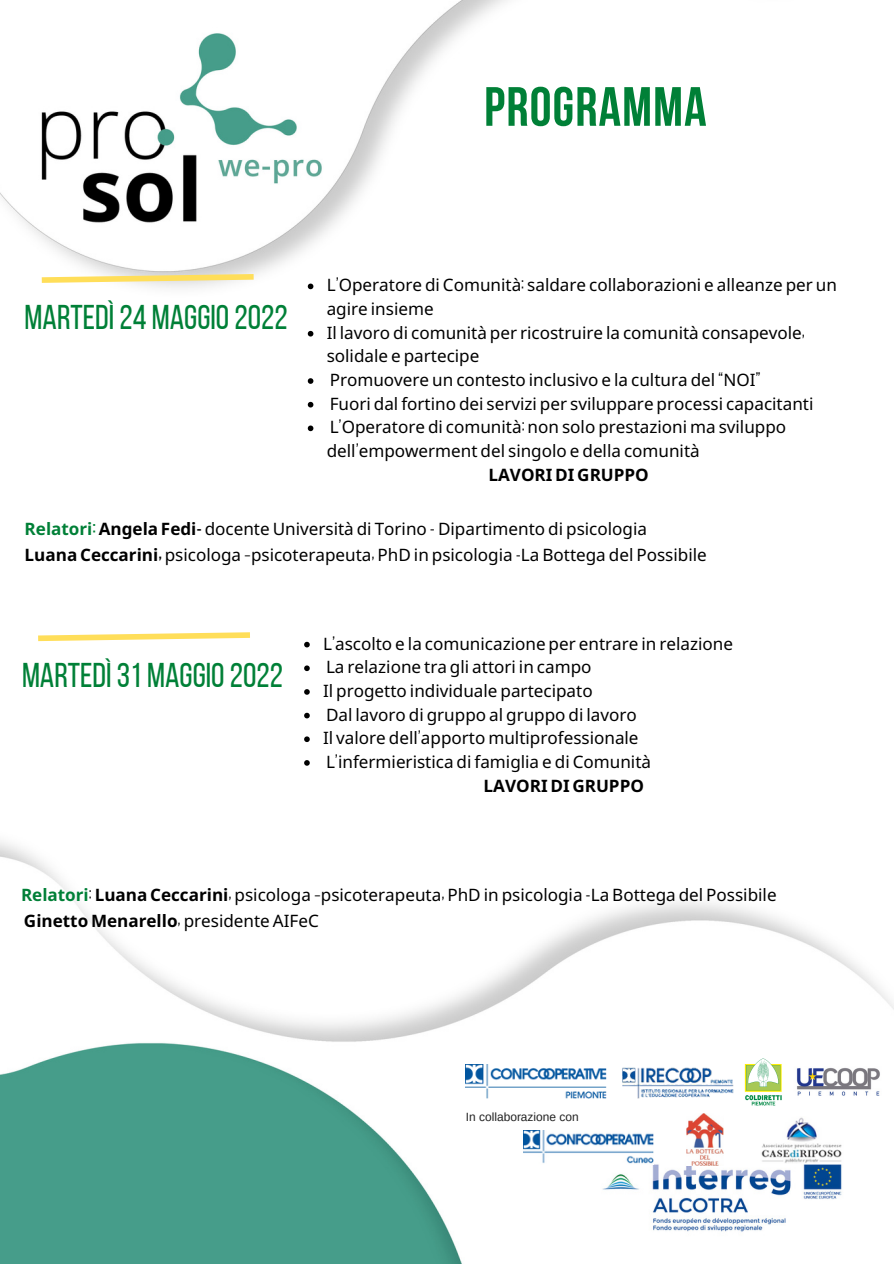
<style>
.page{position:relative;width:894px;height:1264px;background:#fff}
.page>*{position:absolute;margin:0;border:0;box-sizing:border-box;transform-origin:0 0}
.t1{font:700 55.2px "Bebas Neue";letter-spacing:.02em;color:#008037}
.t2{font:34.35px "Bebas Neue";color:#008037}
.t3{font:17.1px/23.7px "Noto Sans";color:#000}
.t4{font:700 17.1px "Noto Sans";color:#000}
.t5{font:12px "Arimo";color:#222}
.s1{font-family:"TS Bebas AR"}
.s2{font-weight:700;color:#008037}
.s3{font-family:"TS Bebas AR";font-weight:700;color:#008037}
.s4{font-weight:700}
.s5{font-family:"TS Bebas AR";font-weight:700}
.s6{font-family:"TS Bebas AR";font-weight:400}
.s7{font-weight:400}
</style>
<div class="page">
<img style="left:0;top:0;width:893px;height:1263px">
<img style="left:523px;top:1130px;width:130px;height:34px">
<img style="left:466px;top:1064px;width:140px;height:34px">
<img style="left:616px;top:1064px;width:122px;height:38px">
<img style="left:743px;top:1058px;width:40px;height:49px">
<img style="left:791px;top:1059px;width:102px;height:48px">
<img style="left:686px;top:1113px;width:37px;height:52px">
<img style="left:759px;top:1116px;width:84px;height:47px">
<svg style="left:36px;top:271px;width:223px;height:15px"></svg>
<svg style="left:308px;top:283px;width:5px;height:6px"></svg>
<svg style="left:308px;top:331px;width:5px;height:5px"></svg>
<svg style="left:308px;top:378px;width:5px;height:6px"></svg>
<svg style="left:308px;top:402px;width:5px;height:5px"></svg>
<svg style="left:308px;top:425px;width:5px;height:6px"></svg>
<svg style="left:32px;top:629px;width:223px;height:15px"></svg>
<svg style="left:304px;top:641px;width:6px;height:6px"></svg>
<svg style="left:304px;top:665px;width:6px;height:6px"></svg>
<svg style="left:304px;top:689px;width:6px;height:5px"></svg>
<svg style="left:304px;top:712px;width:6px;height:6px"></svg>
<svg style="left:304px;top:736px;width:6px;height:6px"></svg>
<svg style="left:304px;top:760px;width:6px;height:5px"></svg>
<p class="t1" style="left:484px;top:84px;width:224px">PROGRAMMA</p>
<p class="t2" style="left:25px;top:303px;width:264px">MARTEDÌ 24 MAGGIO2022</p>
<p class="t3" style="left:326px;top:273px;width:511px">L<span class="s1">’</span>Operatore di Comunità<span class="s1">:</span> saldare collaborazioni e alleanze per un agire insieme</p>
<p class="t3" style="left:326px;top:320px;width:479px">Il lavoro di comunità per ricostruire la comunità consapevole<span class="s1">, </span>solidale e partecipe</p>
<p class="t3" style="left:329px;top:367px;width:432px">Promuovere un contesto inclusivo e la cultura del <span class="s1">“</span>NOI<span class="s1">”</span></p>
<p class="t3" style="left:329px;top:391px;width:485px">Fuori dal fortino dei servizi per sviluppare processi capacitanti</p>
<p class="t3" style="left:326px;top:415px;width:461px">L<span class="s1">’</span>Operatore di comunità<span class="s1">:</span> non solo prestazioni ma sviluppo dell<span class="s1">’</span>empowerment del singolo e della comunità</p>
<p class="t4" style="left:488px;top:462px;width:162px">LAVORI DI GRUPPO</p>
<p class="t3" style="left:25px;top:516px;width:623px"><span class="s2">Relatori</span><span class="s3">:</span> <span class="s4">Angela Fedi</span><span class="s5">-</span> docente Università di Torino <span class="s1">-</span> Dipartimento di psicologia</p>
<p class="t3" style="left:25px;top:542px;width:683px"><span class="s4">Luana Ceccarini</span><span class="s5">,</span> psicologa <span class="s1">–</span>psicoterapeuta<span class="s1">,</span> PhD in psicologia <span class="s1">-</span>La Bottega del Possibile</p>
<p class="t2" style="left:22px;top:661px;width:262px">MARTEDÌ 31 MAGGIO2022</p>
<p class="t3" style="left:323px;top:631px;width:411px">L<span class="s1">’</span>ascolto e la comunicazione per entrare in relazione</p>
<p class="t3" style="left:326px;top:655px;width:267px">La relazione tra gli attori in campo</p>
<p class="t3" style="left:323px;top:678px;width:271px">Il progetto individuale partecipato</p>
<p class="t3" style="left:326px;top:702px;width:312px">Dal lavoro di gruppo al gruppo di lavoro</p>
<p class="t3" style="left:323px;top:725px;width:317px">Il valore dell<span class="s1">’</span>apporto multiprofessionale</p>
<p class="t3" style="left:326px;top:749px;width:326px">L<span class="s1">’</span>infermieristica di famiglia e di Comunità</p>
<p class="t4" style="left:483px;top:773px;width:162px">LAVORI DI GRUPPO</p>
<p class="t3" style="left:21px;top:882px;width:757px"><span class="s2">Relatori</span><span class="s1">:</span> <span class="s4">Luana Ceccarini</span><span class="s1">,</span> psicologa <span class="s1">–</span>psicoterapeuta<span class="s1">,</span> PhD in psicologia <span class="s1">-</span>La Bottega del Possibile</p>
<p class="t4" style="left:24px;top:908px;width:296px">Ginetto Menarello<span class="s6">,</span> <span class="s7">presidente AIFeC</span></p>
<p class="t5" style="left:466px;top:1109px;width:114px">In collaborazione con</p>
</div>
